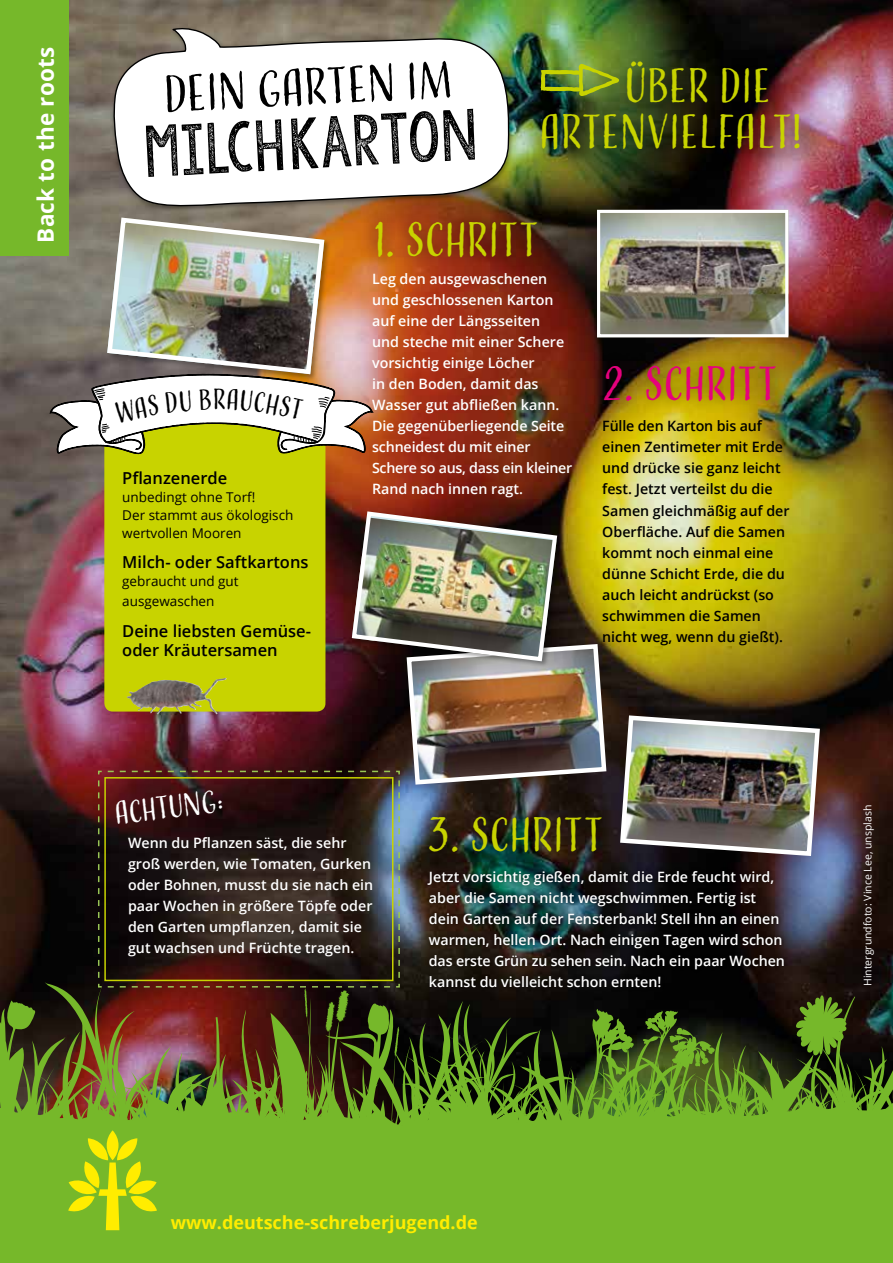
<style>
.page{position:relative;width:893px;height:1263px;background:#fff}
.page>*{position:absolute;margin:0;border:0;box-sizing:border-box;transform-origin:0 0}
.t1{font:57px "KG Allof Me";color:#000}
.t2{font:48px "Adorn Condensed Sans";color:#000}
.t3{font:45px/46.5px "Adorn Condensed Sans";letter-spacing:-.015em;color:#c8d300}
.t4{font:45px "Adorn Condensed Sans";letter-spacing:-.025em;color:#e6007d}
.t5{font:30px "Adorn Condensed Sans";color:#fff}
.t6{font:27px "Adorn Condensed Sans";color:#000}
.t7{font:700 22.5px "Open Sans";letter-spacing:.01em;color:#fff}
.t8{font:700 18px "Open Sans";color:#ffed00}
.t9{font:600 16.5px/19.5px "Open Sans";color:#000}
.t10{font:600 14.25px/21px "Open Sans";color:#fff}
.t11{font:600 14.25px/21px "Open Sans";color:#000}
.t12{font:13.5px/18px "Open Sans";color:#000}
.t13{font:10.5px "Open Sans";color:#fff}
</style>
<div class="page">
<img style="left:0;top:0;width:893px;height:509px">
<div style="left:104px;top:412px;width:221px;height:299px;background:#c8d300;border-radius:9px"></div>
<div style="left:362px;top:208px;width:187px;height:62px;background:#000;opacity:.48"></div>
<div style="left:591px;top:351px;width:197px;height:63px;background:#000;opacity:.54"></div>
<div style="left:0;top:1230px;width:893px;height:33px;background:#76b82a"></div>
<div style="left:537px;top:57px;width:285px;height:114px;background:#000;opacity:.75"></div>
<svg style="left:541px;top:64px;width:78px;height:32px;background:#769327"></svg>
<img style="left:601px;top:214px;width:183px;height:119px">
<div style="left:597px;top:210px;width:191px;height:127px;border:3px solid #fff"></div>
<svg style="left:113px;top:26px;width:397px;height:187px"></svg>
<div style="left:0;top:0;width:68px;height:255px;background:#76b82a"></div>
<img style="left:0;top:509px;width:893px;height:721px">
<img style="left:50px;top:215px;width:324px;height:244px">
<h3 class="t7" style="left:30px;top:243px;width:197px;rotate:-90deg">Back to the roots</h3>
<h2 class="t2" style="left:162px;top:64px;width:291px;rotate:-3deg">DEIN GARTEN IM</h2>
<h1 class="t1" style="left:142px;top:114px;width:335px;rotate:-3deg">Milchkarton</h1>
<h3 class="t3" style="left:539px;top:65px;width:265px;text-indent:85px">ÜBER DIE<br>ARTENVIELFALT!</h3>
<h3 class="t6" style="left:212px;top:382px;width:15px">R</h3>
<p class="t9" style="left:122px;top:467px;width:107px">Pflanzenerde</p>
<p class="t12" style="left:122px;top:487px;width:173px">unbedingt ohne Torf!<br>Der stammt aus ökologisch wertvollen Mooren</p>
<p class="t9" style="left:122px;top:552px;width:188px">Milch- oder Saftkartons</p>
<p class="t12" style="left:122px;top:571px;width:118px;line-height:19.5px">gebraucht und gut ausgewaschen</p>
<p class="t9" style="left:122px;top:620px;width:190px">Deine liebsten Gemüse&shy;oder Kräutersamen</p>
<h3 class="t3" style="left:373px;top:219px;width:167px">1. SCHRITT</h3>
<p class="t10" style="left:372px;top:268px;width:202px">Leg den ausgewaschenen und geschlossenen Karton auf eine der Längsseiten<br>und steche mit einer Schere vorsichtig einige Löcher<br>in den Boden, damit das<br>Wasser gut abfließen kann.<br>Die gegenüberliegende Seite schneidest du mit einer<br>Schere so aus, dass ein kleiner<br>Rand nach innen ragt.</p>
<h3 class="t4" style="left:603px;top:355px;width:177px">2. SCHRITT</h3>
<p class="t11" style="left:602px;top:415px;width:189px">Fülle den Karton bis auf einen Zentimeter mit Erde und drücke sie ganz leicht fest. Jetzt verteilst du die<br>Samen gleichmäßig auf der<br>Oberfläche. Auf die Samen kommt noch einmal eine dünne Schicht Erde, die du auch leicht andrückst (so schwimmen die Samen nicht weg, wenn du gießt).</p>
<h3 class="t5" style="left:112px;top:795px;width:111px;rotate:-7deg">ACHTUNG:</h3>
<p class="t10" style="left:128px;top:832px;width:247px">Wenn du Pflanzen säst, die sehr groß werden, wie Tomaten, Gurken oder Bohnen, musst du sie nach ein paar Wochen in größere Töpfe oder den Garten umpflanzen, damit sie gut wachsen und Früchte tragen.</p>
<h3 class="t3" style="left:427px;top:814px;width:178px">3. SCHRITT</h3>
<p class="t13" style="left:861px;top:986px;width:183px;rotate:-90deg">Hintergrundfoto: Vince Lee, unsplash</p>
<p class="t10" style="left:429px;top:866px;width:358px">Jetzt vorsichtig gießen, damit die Erde feucht wird, aber die Samen nicht wegschwimmen. Fertig ist dein Garten auf der Fensterbank! Stell ihn an einen warmen, hellen Ort. Nach einigen Tagen wird schon das erste Grün zu sehen sein. Nach ein paar Wochen kannst du vielleicht schon ernten!</p>
<p class="t8" style="left:171px;top:1209px;width:309px">www.deutsche-schreberjugend.de</p>
</div>
